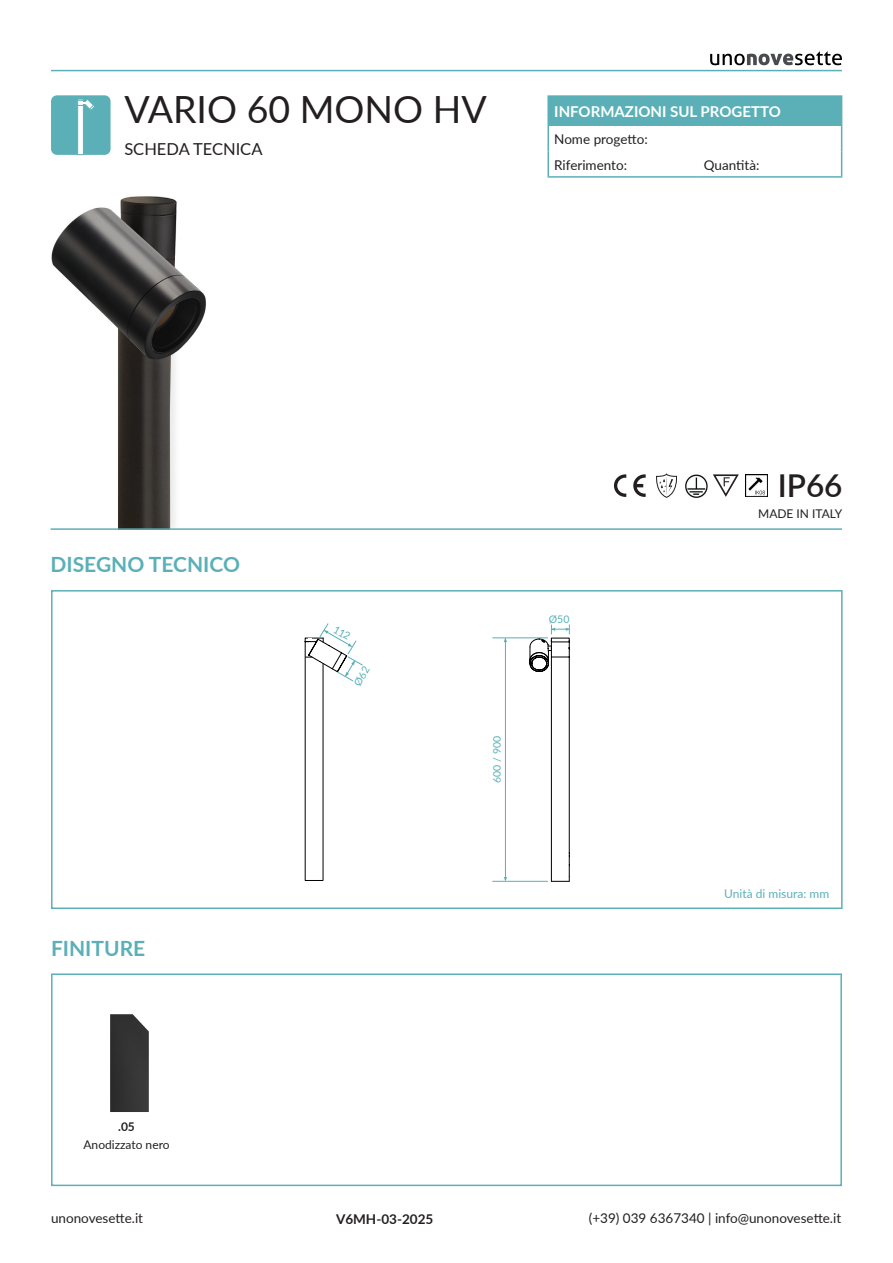
<style>
.page{position:relative;width:893px;height:1263px;background:#fff}
.page>*{position:absolute;margin:0;border:0;box-sizing:border-box;transform-origin:0 0}
.t1{font:37.5px "Lato";color:#231f20}
.t2{font:600 31.5px "Lato";color:#231f20}
.TITOLETTI_VERDI{font:700 21px "Lato";color:#5bb0b8}
.t3{font:16.5px "Lato";color:#231f20}
.t4{font:700 15px "Lato";color:#fff}
.t5{font:13.5px "Lato";color:#231f20}
.t6{font:700 13.5px "Lato";color:#231f20}
.t7{font:12px "Lato";color:#231f20}
.t8{font:12px "Lato";color:#5bb0b8}
.t9{font:700 12px "Lato";color:#231f20}
.Body_Text{font:10.5px "Lato";color:#5bb0b8}
</style>
<div class="page">
<svg style="left:710px;top:51px;width:132px;height:14px"></svg>
<hr style="left:51px;top:70px;width:791px;height:1px;background:#5bb0b8">
<div style="left:51px;top:973px;width:791px;height:213px;border:2px solid #5bb0b8"></div>
<img style="left:50px;top:196px;width:156px;height:333px">
<div style="left:51px;top:590px;width:792px;height:319px;border:2px solid #5bb0b8"></div>
<hr style="left:51px;top:528px;width:791px;height:2px;background:#5bb0b8">
<div style="left:51px;top:95px;width:60px;height:60px;background:#5bb0b8;border-radius:6px"></div>
<div style="left:77px;top:99px;width:7px;height:56px;background:#fff;border:1px solid #61b0ba"></div>
<svg style="left:614px;top:474px;width:12px;height:23px"></svg>
<svg style="left:633px;top:474px;width:13px;height:23px"></svg>
<svg style="left:713px;top:474px;width:26px;height:23px"></svg>
<svg style="left:656px;top:474px;width:21px;height:23px"></svg>
<img style="left:746px;top:474px;width:22px;height:23px">
<div style="left:753px;top:490px;width:14px;height:5px;background:#fff"></div>
<svg style="left:755px;top:490px;width:10px;height:4px"></svg>
<img style="left:685px;top:474px;width:23px;height:24px">
<hr style="left:505px;top:638px;width:1px;height:241px;background:#5bb0b8">
<hr style="left:492px;top:638px;width:56px;height:1px;background:#5bb0b8">
<svg style="left:529px;top:624px;width:41px;height:258px"></svg>
<hr style="left:492px;top:881px;width:56px;height:1px;background:#5bb0b8">
<img style="left:110px;top:1014px;width:39px;height:98px">
<svg style="left:77px;top:99px;width:17px;height:12px"></svg>
<div style="left:548px;top:96px;width:294px;height:30px;background:#5bb0b8"></div>
<hr style="left:547px;top:126px;width:2px;height:25px;background:#5bb0b8">
<hr style="left:547px;top:151px;width:2px;height:25px;background:#5bb0b8">
<hr style="left:547px;top:95px;width:151px;height:2px;background:#5bb0b8">
<hr style="left:547px;top:97px;width:2px;height:29px;background:#5bb0b8">
<hr style="left:698px;top:95px;width:144px;height:2px;background:#5bb0b8">
<svg style="left:841px;top:126px;width:1px;height:50px"></svg>
<hr style="left:547px;top:176px;width:151px;height:2px;background:#5bb0b8">
<hr style="left:698px;top:176px;width:144px;height:2px;background:#5bb0b8">
<svg style="left:305px;top:623px;width:58px;height:258px"></svg>
<p class="t1" style="left:124px;top:83px;width:364px">VARIO 60 MONO HV</p>
<p class="t3" style="left:124px;top:137px;width:140px">SCHEDA TECNICA</p>
<p class="t4" style="left:554px;top:101px;width:228px">INFORMAZIONI SUL PROGETTO</p>
<p class="t5" style="left:554px;top:129px;width:95px">Nome progetto:</p>
<p class="t5" style="left:554px;top:155px;width:74px">Riferimento:</p>
<p class="t5" style="left:704px;top:155px;width:57px">Quantità:</p>
<p class="TITOLETTI_VERDI" style="left:51px;top:549px;width:191px">DISEGNO TECNICO</p>
<p class="TITOLETTI_VERDI" style="left:51px;top:933px;width:96px">FINITURE</p>
<p class="t9" style="left:118px;top:1117px;width:18px">.05</p>
<p class="t7" style="left:84px;top:1135px;width:88px">Anodizzato nero</p>
<p class="Body_Text" style="left:489px;top:783px;width:48px;rotate:-90deg">600 / 900</p>
<p class="Body_Text" style="left:549px;top:612px;width:22px">Ø50</p>
<p class="t2" style="left:778px;top:463px;width:66px">IP66</p>
<p class="t7" style="left:758px;top:505px;width:86px">MADE IN ITALY</p>
<p class="t8" style="left:724px;top:885px;width:106px">Unità di misura: mm</p>
<p class="t5" style="left:51px;top:1208px;width:94px">unonovesette.it</p>
<p class="t6" style="left:336px;top:1209px;width:99px">V6MH-03-2025</p>
<p class="t5" style="left:589px;top:1208px;width:254px">(+39) 039 6367340 | info@unonovesette.it</p>
</div>
